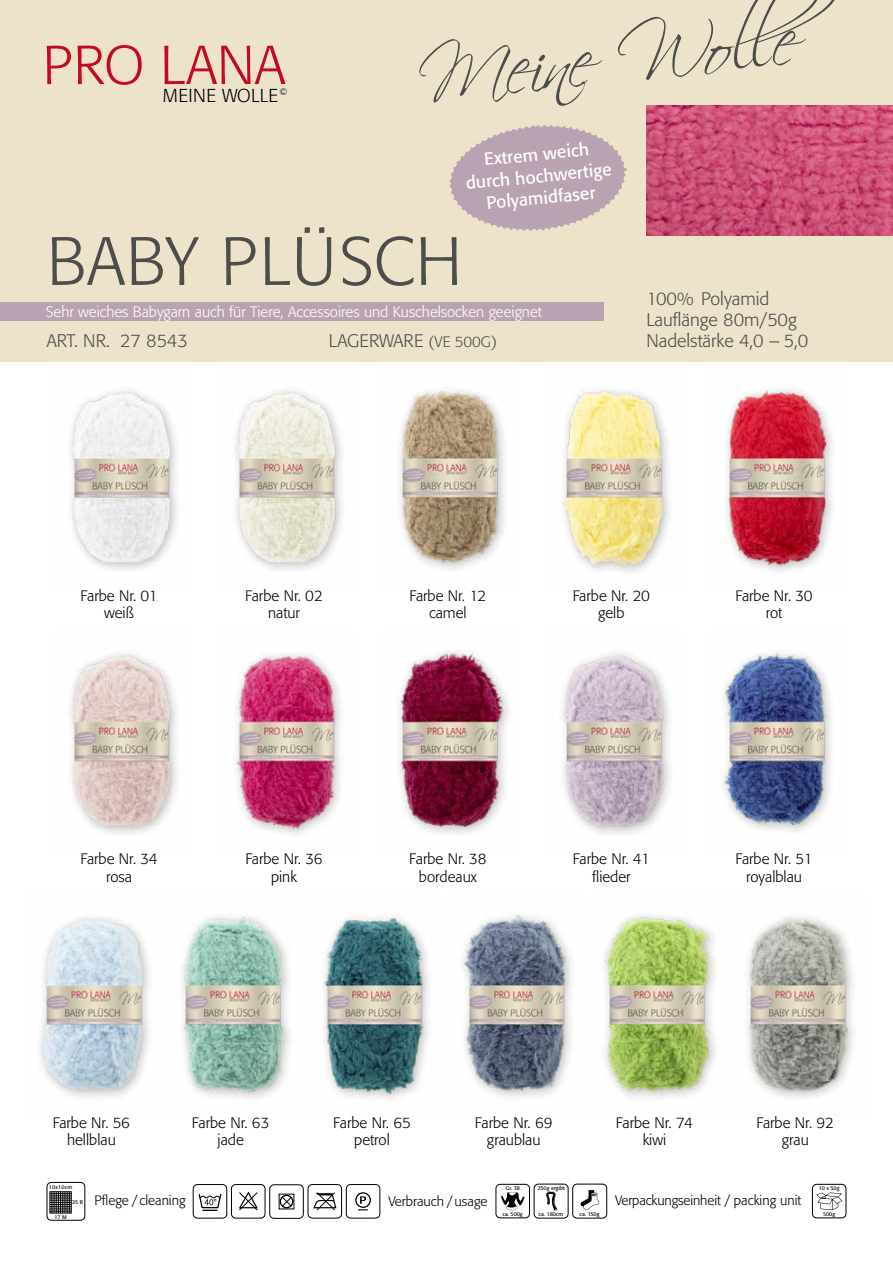
<style>
.page{position:relative;width:893px;height:1263px;background:#fff}
.page>*{position:absolute;margin:0;border:0;box-sizing:border-box;transform-origin:0 0}
.t1{font:300 67.5px "Formata";letter-spacing:.015em;color:#4d4d4c}
.t2{font:300 18.6px "Formata";letter-spacing:.01em;color:#000}
.t3{font:300 18px/21px "Formata";color:#4d4d4c}
.t4{font:17.4px/22px "Formata";color:#fff;text-align:center}
.t5{font:300 15px/17.4px "Formata";color:#000;text-align:center}
.t6{font:300 15px "Formata";color:#fff}
.t7{font:300 13.5px "Formata";color:#000}
.t8{font:5.4px "Formata";color:#000}
.t9{font:5.4px "Formata";letter-spacing:.05em;color:#000}
.s1{font-size:15px}
</style>
<div class="page">
<div style="left:50px;top:1191px;width:22px;height:22px;border:1px solid #000"></div>
<svg style="left:50px;top:1192px;width:21px;height:21px"></svg>
<div style="left:47px;top:1182px;width:38px;height:38px;border:1px solid #000;border-radius:4px"></div>
<div style="left:0;top:0;width:893px;height:361px;background:#ece3ca"></div>
<svg style="left:47px;top:46px;width:24px;height:38px"></svg>
<svg style="left:78px;top:45px;width:64px;height:40px"></svg>
<svg style="left:164px;top:46px;width:121px;height:38px"></svg>
<svg style="left:419px;top:0;width:419px;height:106px"></svg>
<img style="left:646px;top:106px;width:247px;height:129px">
<div style="left:0;top:302px;width:603px;height:19px;background:#b9a3b2"></div>
<img style="left:69px;top:390px;width:108px;height:180px">
<img style="left:69px;top:653px;width:109px;height:181px">
<img style="left:39px;top:916px;width:111px;height:182px">
<img style="left:234px;top:390px;width:109px;height:180px">
<img style="left:234px;top:653px;width:108px;height:182px">
<img style="left:180px;top:916px;width:111px;height:183px">
<img style="left:398px;top:388px;width:107px;height:182px">
<img style="left:397px;top:651px;width:112px;height:183px">
<img style="left:322px;top:916px;width:108px;height:183px">
<img style="left:562px;top:389px;width:108px;height:183px">
<img style="left:561px;top:653px;width:110px;height:181px">
<img style="left:462px;top:915px;width:110px;height:183px">
<img style="left:725px;top:389px;width:108px;height:183px">
<img style="left:723px;top:652px;width:109px;height:180px">
<img style="left:603px;top:915px;width:113px;height:183px">
<img style="left:745px;top:916px;width:110px;height:182px">
<svg style="left:816px;top:1192px;width:26px;height:18px"></svg>
<div style="left:812px;top:1184px;width:34px;height:34px;border:1px solid #000;border-radius:4px"></div>
<svg style="left:239px;top:1191px;width:19px;height:20px"></svg>
<div style="left:231px;top:1184px;width:34px;height:34px;border:1px solid #000;border-radius:4px"></div>
<svg style="left:198px;top:1193px;width:24px;height:18px"></svg>
<div style="left:193px;top:1184px;width:34px;height:34px;border:1px solid #000;border-radius:4px"></div>
<div style="left:279px;top:1194px;width:15px;height:15px;border:1px solid #000"></div>
<svg style="left:281px;top:1196px;width:12px;height:11px"></svg>
<div style="left:269px;top:1184px;width:35px;height:34px;border:1px solid #000;border-radius:4px"></div>
<div style="left:355px;top:1192px;width:16px;height:16px;border:1px solid #000;border-radius:50%"></div>
<svg style="left:358px;top:1196px;width:10px;height:14px"></svg>
<div style="left:346px;top:1184px;width:34px;height:34px;border:1px solid #000;border-radius:4px"></div>
<svg style="left:313px;top:1192px;width:24px;height:19px"></svg>
<div style="left:308px;top:1184px;width:34px;height:34px;border:1px solid #000;border-radius:4px"></div>
<svg style="left:501px;top:1192px;width:23px;height:18px"></svg>
<div style="left:496px;top:1184px;width:34px;height:34px;border:1px solid #000;border-radius:4px"></div>
<svg style="left:546px;top:1191px;width:11px;height:20px"></svg>
<div style="left:534px;top:1184px;width:34px;height:34px;border:1px solid #000;border-radius:4px"></div>
<svg style="left:580px;top:1190px;width:19px;height:19px"></svg>
<div style="left:572px;top:1184px;width:35px;height:34px;border:1px solid #000;border-radius:4px"></div>
<svg style="left:449px;top:125px;width:178px;height:106px"></svg>
<p class="t2" style="left:163px;top:86px;width:126px">MEINE WOLLE <sup>©</sup></p>
<h1 class="t1" style="left:47px;top:227px;width:417px">BABY PLÜSCH</h1>
<p class="t4" style="left:463px;top:152px;width:148px;rotate:-6deg">Extrem weich durch hochwertige<br>Polyamidfaser</p>
<p class="t6" style="left:46px;top:304px;width:498px">Sehr weiches Babygarn auch für Tiere, Accessoires und Kuschelsocken geeignet</p>
<p class="t3" style="left:47px;top:331px;width:143px">ART. NR. 27 8543</p>
<p class="t3" style="left:329px;top:331px;width:170px">LAGERWARE <span class="s1">(VE 500G)</span></p>
<p class="t3" style="left:646px;top:289px;width:164px">100% Polyamid<br>Lauflänge 80m/50g<br>Nadelstärke 4,0 – 5,0</p>
<p class="t5" style="left:81px;top:588px;width:78px">Farbe Nr. 01 weiß</p>
<p class="t5" style="left:245px;top:588px;width:79px">Farbe Nr. 02 natur</p>
<p class="t5" style="left:409px;top:588px;width:78px">Farbe Nr. 12 camel</p>
<p class="t5" style="left:573px;top:588px;width:79px">Farbe Nr. 20 gelb</p>
<p class="t5" style="left:735px;top:588px;width:79px">Farbe Nr. 30 rot</p>
<p class="t5" style="left:80px;top:851px;width:79px">Farbe Nr. 34 rosa</p>
<p class="t5" style="left:245px;top:851px;width:79px">Farbe Nr. 36 pink</p>
<p class="t5" style="left:409px;top:851px;width:79px">Farbe Nr. 38 bordeaux</p>
<p class="t5" style="left:573px;top:851px;width:78px">Farbe Nr. 41 flieder</p>
<p class="t5" style="left:735px;top:851px;width:79px">Farbe Nr. 51 royalblau</p>
<p class="t5" style="left:53px;top:1114px;width:79px">Farbe Nr. 56 hellblau</p>
<p class="t5" style="left:192px;top:1114px;width:79px">Farbe Nr. 63 jade</p>
<p class="t5" style="left:333px;top:1114px;width:79px">Farbe Nr. 65 petrol</p>
<p class="t5" style="left:475px;top:1114px;width:79px">Farbe Nr. 69 graublau</p>
<p class="t5" style="left:616px;top:1114px;width:78px">Farbe Nr. 74</p>
<p class="t5" style="left:756px;top:1114px;width:79px">Farbe Nr. 92</p>
<p class="t5" style="left:643px;top:1132px;width:25px">kiwi</p>
<p class="t5" style="left:782px;top:1132px;width:29px">grau</p>
<p class="t9" style="left:49px;top:1185px;width:25px">10x10cm</p>
<p class="t8" style="left:506px;top:1186px;width:16px">Gr. 38</p>
<p class="t8" style="left:537px;top:1186px;width:29px">250g ergibt</p>
<p class="t8" style="left:819px;top:1186px;width:22px">10 x 50g</p>
<p class="t8" style="left:72px;top:1199px;width:13px">25 R</p>
<p class="t7" style="left:95px;top:1194px;width:93px">Pflege / cleaning</p>
<p class="t7" style="left:388px;top:1195px;width:101px">Verbrauch / usage</p>
<p class="t7" style="left:615px;top:1194px;width:187px">Verpackungseinheit / packing unit</p>
<p class="t8" style="left:54px;top:1214px;width:14px">17 M</p>
<p class="t8" style="left:503px;top:1211px;width:22px">ca. 500g</p>
<p class="t8" style="left:539px;top:1211px;width:26px">ca. 180cm</p>
<p class="t8" style="left:580px;top:1211px;width:22px">ca. 150g</p>
<p class="t8" style="left:823px;top:1211px;width:14px">500g</p>
</div>
